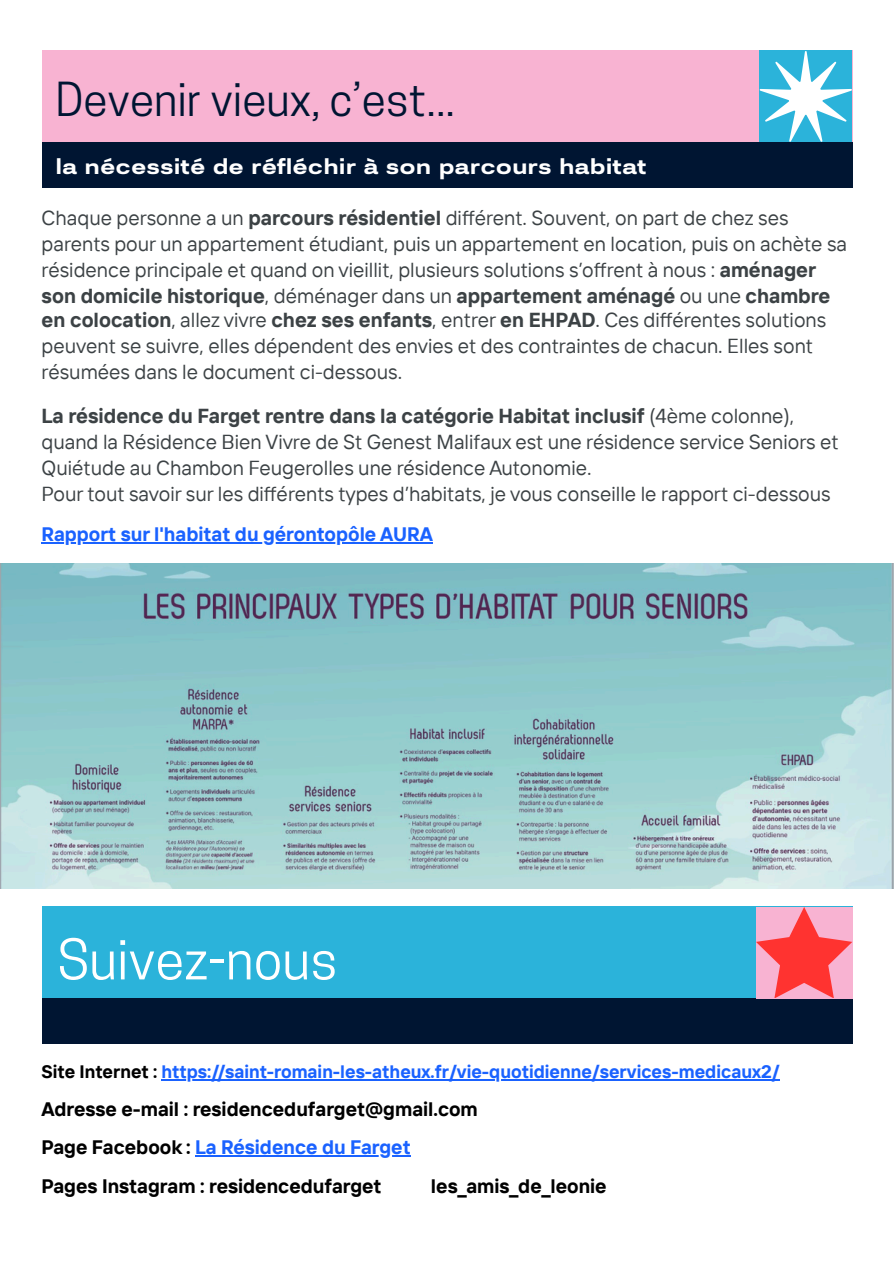
<style>
.page{position:relative;width:894px;height:1263px;background:#fff}
.page>*{position:absolute;margin:0;border:0;box-sizing:border-box;transform-origin:0 0}
.t1{font:52.65px "Cooper Hewitt";color:#fff}
.t2{font:44.1px "Cooper Hewitt";color:#001532}
.t3{font:600 expanded 21px "Prachason Neue";color:#fff}
.t4{font:20.25px/25.7px "TT Interphases";color:#3c4245}
.t5{font:700 19.5px "TT Interphases";color:#000}
.t6{font:700 19.5px "TT Interphases";color:#1a62ff}
.t7{font:700 18px "TT Interphases";color:#1a62ff}
.s1{font-weight:700}
.s2{color:#000}
</style>
<div class="page">
<hr style="left:42px;top:542px;width:391px;height:1px;background:#1a62ff">
<hr style="left:161px;top:1079px;width:618px;height:1px;background:#1a62ff">
<hr style="left:195px;top:1155px;width:215px;height:2px;background:#1a62ff">
<div style="left:42px;top:51px;width:810px;height:137px;background:#f8b3d2"></div>
<div style="left:42px;top:142px;width:810px;height:46px;background:#001532"></div>
<svg style="left:759px;top:51px;width:93px;height:91px"></svg>
<img style="left:0;top:564px;width:893px;height:325px">
<div style="left:42px;top:907px;width:810px;height:137px;background:#2bb3da"></div>
<div style="left:42px;top:998px;width:810px;height:46px;background:#001532"></div>
<svg style="left:756px;top:907px;width:96px;height:91px"></svg>
<p class="t2" style="left:55px;top:83px;width:401px">Devenir vieux, c’est...</p>
<p class="t3" style="left:55px;top:157px;width:592px">la nécessité de réfléchir à son parcours habitat</p>
<p class="t4" style="left:42px;top:205px;width:806px">Chaque personne a un <span class="s1">parcours résidentiel</span> différent. Souvent, on part de chez ses parents pour un appartement étudiant, puis un appartement en location, puis on achète sa résidence principale et quand on vieillit, plusieurs solutions s’offrent à nous : <span class="s1">aménager son domicile historique</span>, déménager dans un <span class="s1">appartement aménagé</span> ou une <span class="s1">chambre en colocation</span>, allez vivre <span class="s1">chez ses enfants</span>, entrer <span class="s1">en EHPAD</span>. Ces différentes solutions peuvent se suivre, elles dépendent des envies et des contraintes de chacun. Elles sont résumées dans le document ci-dessous.</p>
<h1 class="t4" style="left:42px;top:403px;width:798px"><span class="s1">La résidence du Farget rentre dans la catégorie Habitat inclusif</span> (4ème colonne), quand la Résidence Bien Vivre de St Genest Malifaux est une résidence service Seniors et Quiétude au Chambon Feugerolles une résidence Autonomie.<br>Pour tout savoir sur les différents types d’habitats, je vous conseille le rapport ci-dessous</h1>
<p class="t6" style="left:42px;top:522px;width:393px">Rapport sur l'habitat du gérontopôle AURA</p>
<p class="t1" style="left:58px;top:940px;width:281px">Suivez-nous</p>
<p class="t7" style="left:42px;top:1060px;width:739px"><span class="s2">Site Internet :</span> https://saint-romain-les-atheux.fr/vie-quotidienne/services-medicaux2/</p>
<h2 class="t5" style="left:42px;top:1097px;width:437px">Adresse e-mail : residencedufarget@gmail.com</h2>
<h2 class="t6" style="left:42px;top:1135px;width:370px"><span class="s2">Page Facebook :</span> La Résidence du Farget</h2>
<h2 class="t5" style="left:42px;top:1173px;width:341px">Pages Instagram : residencedufarget</h2>
<h2 class="t5" style="left:431px;top:1173px;width:177px">les_amis_de_leonie</h2>
</div>
